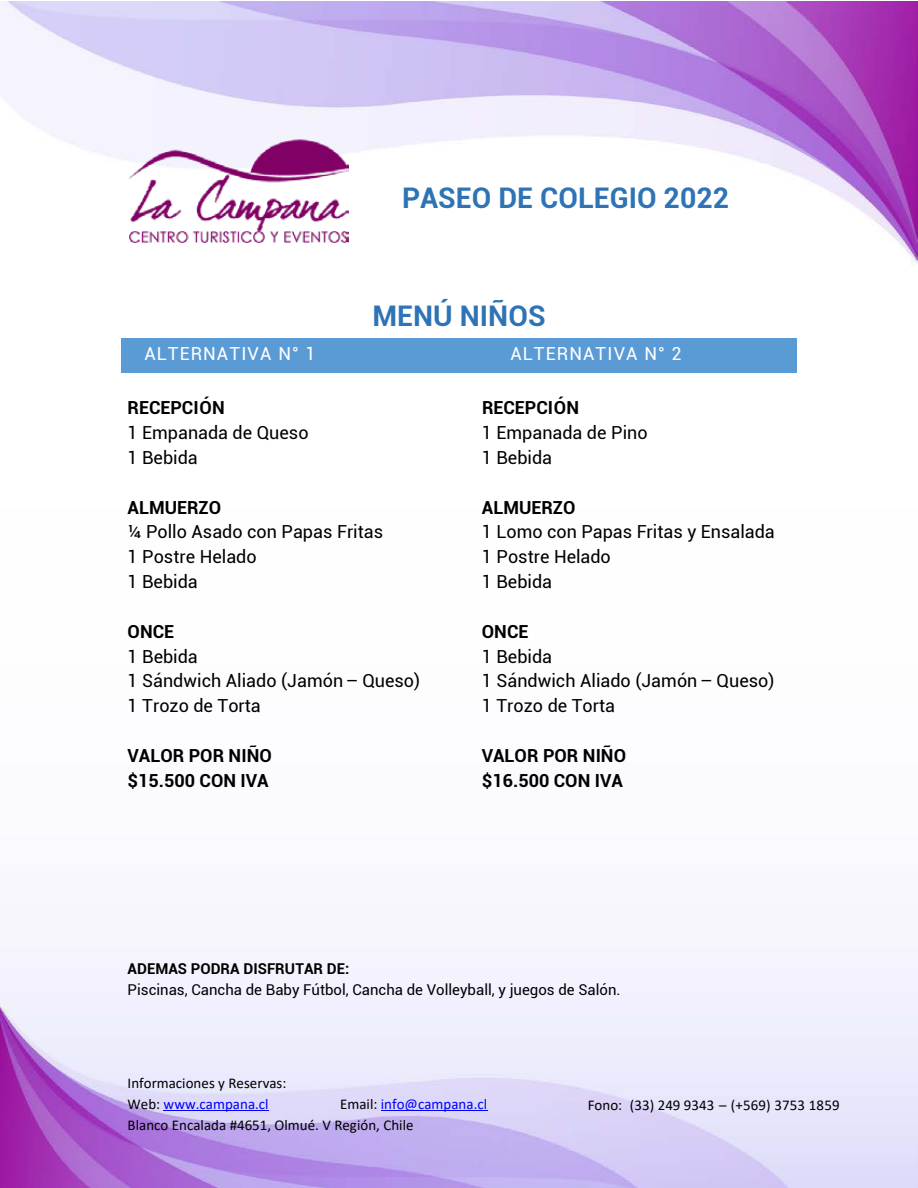
<style>
.page{position:relative;width:918px;height:1188px;background:#fff}
.page>*{position:absolute;margin:0;border:0;box-sizing:border-box;transform-origin:0 0}
.t1{font:700 28.5px "Roboto";color:#2e74b5}
.t2{font:18px/24.9px "Roboto";color:#000}
.t3{font:700 18px/24.9px "Roboto";color:#000}
.t4{font:18px "Roboto";letter-spacing:.06em;color:#fff}
.t5{font:15px/21px "Calibri";color:#000}
.t6{font:15px "Roboto";color:#000}
.t7{font:700 15px "Roboto";color:#000}
.s1{color:#00f}
</style>
<div class="page">
<img style="left:0;top:2px;width:917px;height:1186px">
<hr style="left:164px;top:1110px;width:105px;height:1px;background:#00f">
<hr style="left:381px;top:1110px;width:106px;height:1px;background:#00f">
<div style="left:125px;top:343px;width:668px;height:25px;background:#5b9bd5"></div>
<svg style="left:121px;top:338px;width:4px;height:5px"></svg>
<div style="left:125px;top:338px;width:668px;height:5px;background:#5b9bd5"></div>
<svg style="left:793px;top:338px;width:4px;height:5px"></svg>
<svg style="left:121px;top:368px;width:4px;height:4px"></svg>
<hr style="left:125px;top:368px;width:668px;height:4px;background:#5b9bd5">
<svg style="left:793px;top:368px;width:4px;height:4px"></svg>
<hr style="left:121px;top:343px;width:4px;height:25px;background:#5b9bd5">
<hr style="left:793px;top:343px;width:4px;height:25px;background:#5b9bd5">
<img style="left:128px;top:139px;width:221px;height:103px">
<h1 class="t1" style="left:402px;top:178px;width:328px">PASEO DE COLEGIO 2022</h1>
<h1 class="t1" style="left:373px;top:296px;width:175px">MENÚ NIÑOS</h1>
<p class="t4" style="left:144px;top:341px;width:173px">ALTERNATIVA N° 1</p>
<p class="t4" style="left:511px;top:341px;width:173px">ALTERNATIVA N° 2</p>
<p class="t3" style="left:128px;top:395px;width:99px">RECEPCIÓN</p>
<p class="t2" style="left:128px;top:420px;width:183px">1 Empanada de Queso<br>1 Bebida</p>
<p class="t3" style="left:128px;top:494px;width:95px">ALMUERZO</p>
<p class="t2" style="left:128px;top:519px;width:257px">¼ Pollo Asado con Papas Fritas<br>1 Postre Helado<br>1 Bebida</p>
<p class="t3" style="left:128px;top:618px;width:48px">ONCE</p>
<p class="t2" style="left:128px;top:643px;width:294px">1 Bebida<br>1 Sándwich Aliado (Jamón– Queso)<br>1 Trozo de Torta</p>
<p class="t3" style="left:128px;top:742px;width:146px">VALOR POR NIÑO $15.500 CON IVA</p>
<p class="t3" style="left:482px;top:395px;width:99px">RECEPCIÓN</p>
<p class="t2" style="left:482px;top:420px;width:167px">1 Empanada de Pino<br>1 Bebida</p>
<p class="t3" style="left:482px;top:494px;width:95px">ALMUERZO</p>
<p class="t2" style="left:482px;top:519px;width:294px">1 Lomo con Papas Fritas y Ensalada<br>1 Postre Helado<br>1 Bebida</p>
<p class="t3" style="left:482px;top:618px;width:48px">ONCE</p>
<p class="t2" style="left:482px;top:643px;width:294px">1 Bebida<br>1 Sándwich Aliado (Jamón– Queso)<br>1 Trozo de Torta</p>
<p class="t3" style="left:482px;top:742px;width:146px">VALOR POR NIÑO $16.500 CON IVA</p>
<p class="t7" style="left:128px;top:959px;width:223px">ADEMAS PODRA DISFRUTAR DE:</p>
<p class="t6" style="left:128px;top:979px;width:494px">Piscinas, Cancha de Baby Fútbol, Cancha de Volleyball, y juegos de Salón.</p>
<p class="t5" style="left:128px;top:1072px;width:160px">Informaciones y Reservas:<br>Web: <span class="s1">www.campana.cl</span></p>
<p class="t5" style="left:128px;top:1093px;width:361px;text-indent:213px">Email: <span class="s1">info@campana.cl<br></span>Blanco Encalada #4651, Olmué. V Región, Chile</p>
<p class="t5" style="left:588px;top:1094px;width:253px">Fono: (33) 249 9343 – (+569) 3753 1859</p>
</div>
